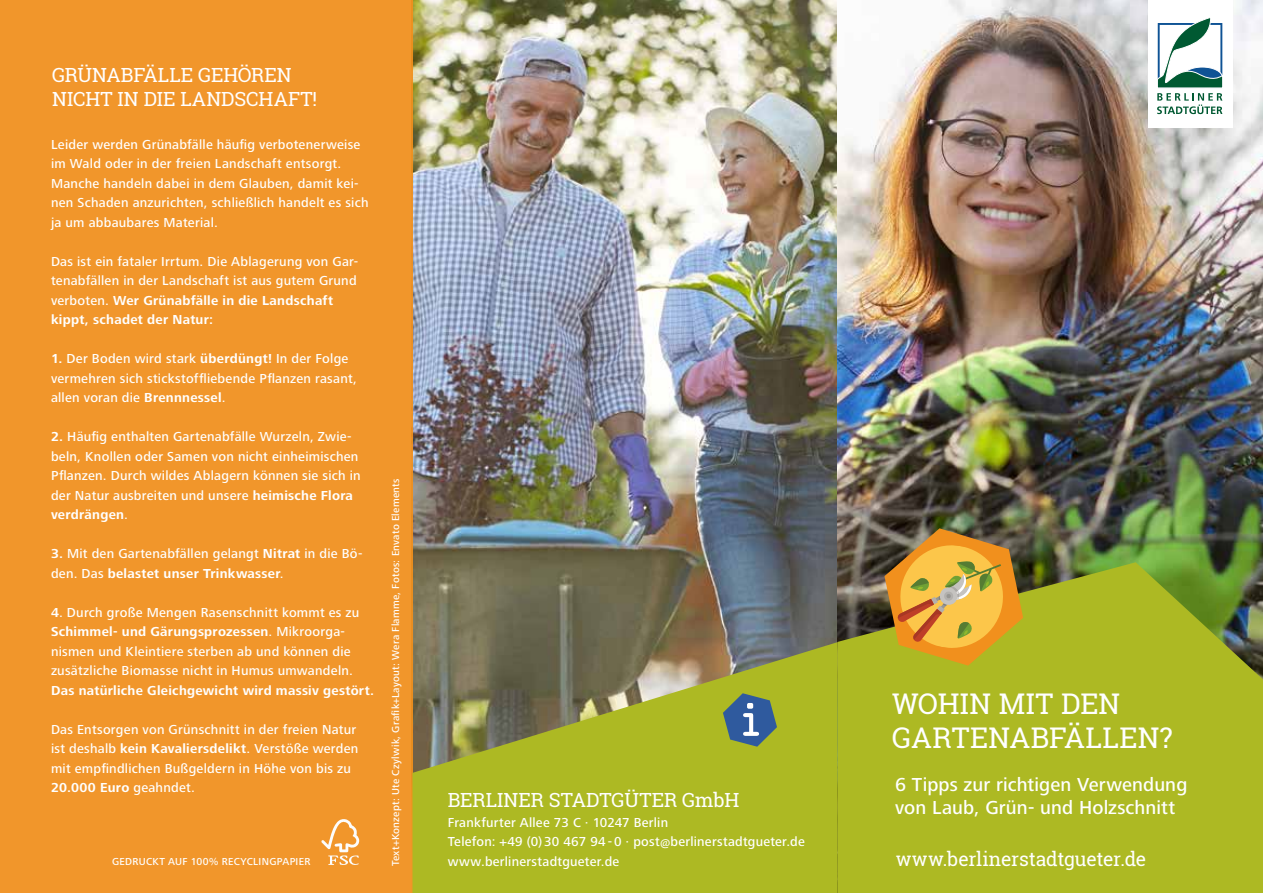
<style>
.page{position:relative;width:1263px;height:893px;background:#fff}
.page>*{position:absolute;margin:0;border:0;box-sizing:border-box;transform-origin:0 0}
.t1{font:28.5px/34.2px "Roboto Slab";color:#fff}
.t2{font:19.5px/23.4px "Roboto Slab";letter-spacing:-.005em;color:#fff}
.t3{font:500 19.5px/22.5px "Frutiger Next LT";letter-spacing:.005em;color:#fff}
.t4{font:500 13.5px/19.5px "Frutiger Next LT";letter-spacing:.02em;color:#fff}
.t5{font:700 13.5px "Frutiger Next LT";letter-spacing:.02em;color:#fff}
.t6{font:500 10.5px "Frutiger Next LT";letter-spacing:.025em;color:#fff}
.s1{font-weight:700}
</style>
<div class="page">
<img style="left:412px;top:0;width:426px;height:642px">
<img style="left:838px;top:0;width:425px;height:562px">
<svg style="left:838px;top:562px;width:425px;height:331px;background:#a4b125"></svg>
<div style="left:0;top:0;width:412px;height:893px;background:#f1962b"></div>
<div style="left:1148px;top:0;width:85px;height:128px;background:#fff"></div>
<svg style="left:1157px;top:17px;width:66px;height:97px"></svg>
<svg style="left:412px;top:642px;width:426px;height:251px;background:#a0a732"></svg>
<svg style="left:884px;top:528px;width:139px;height:138px;background:#c79b38"></svg>
<svg style="left:723px;top:693px;width:54px;height:54px;background:#63827e"></svg>
<svg style="left:321px;top:819px;width:38px;height:46px"></svg>
<h2 class="t2" style="left:52px;top:63px;width:267px">GRÜNABFÄLLE GEHÖREN<br>NICHT IN DIE LANDSCHAFT!</h2>
<p class="t4" style="left:51px;top:134px;width:319px">Leider werden Grünabfälle häufig verbotenerweise im Wald oder in der freien Landschaft entsorgt.<br>Manche handeln dabei in dem Glauben, damit kei&shy;nen Schaden anzurichten, schließlich handelt es sich ja um abbaubares Material.</p>
<p class="t4" style="left:51px;top:251px;width:309px">Das ist ein fataler Irrtum. Die Ablagerung von Gar&shy;tenabfällen in der Landschaft ist aus gutem Grund verboten. <span class="s1">Wer Grünabfälle in die Landschaft kippt, schadet der Natur:</span></p>
<p class="t4" style="left:51px;top:349px;width:307px"><span class="s1">1.</span> Der Boden wird stark <span class="s1">überdüngt!</span> In der Folge vermehren sich stickstoffliebende Pflanzen rasant, allen voran die <span class="s1">Brennnessel</span>.</p>
<p class="t4" style="left:51px;top:427px;width:311px"><span class="s1">2.</span> Häufig enthalten Gartenabfälle Wurzeln, Zwie&shy;beln, Knollen oder Samen von nicht einheimischen Pflanzen. Durch wildes Ablagern können sie sich in der Natur ausbreiten und unsere <span class="s1">heimische Flora verdrängen</span>.</p>
<p class="t4" style="left:51px;top:544px;width:313px"><span class="s1">3.</span> Mit den Gartenabfällen gelangt <span class="s1">Nitrat</span> in die Bö&shy;den. Das <span class="s1">belastet unser Trinkwasser</span>.</p>
<p class="t4" style="left:51px;top:602px;width:310px"><span class="s1">4</span>. Durch große Mengen Rasenschnitt kommt es zu <span class="s1">Schimmel- und Gärungsprozessen</span>. Mikroorga&shy;nismen und Kleintiere sterben ab und können die zusätzliche Biomasse nicht in Humus umwandeln.</p>
<p class="t5" style="left:51px;top:683px;width:325px">Das natürliche Gleichgewicht wird massiv gestört.</p>
<p class="t4" style="left:51px;top:719px;width:309px">Das Entsorgen von Grünschnitt in der freien Natur ist deshalb <span class="s1">kein Kavaliersdelikt</span>. Verstöße werden mit empfindlichen Bußgeldern in Höhe von bis zu <span class="s1">20.000 Euro</span> geahndet.</p>
<p class="t6" style="left:112px;top:855px;width:200px">GEDRUCKT AUF 100% RECYCLINGPAPIER</p>
<p class="t6" style="left:390px;top:866px;width:390px;rotate:-90deg">Text+Konzept: Ute Czylwik, Grafik+Layout: Wera Flamme, Fotos: Envato Elements</p>
<h2 class="t2" style="left:448px;top:788px;width:293px">BERLINER STADTGÜTER GmbH</h2>
<p class="t4" style="left:448px;top:812px;width:359px">Frankfurter Allee 73 C · 10247 Berlin<br>Telefon: +49 (0) 30 467 94 - 0 · post@berlinerstadtgueter.de</p>
<p class="t4" style="left:448px;top:851px;width:173px">www.berlinerstadtgueter.de</p>
<h1 class="t1" style="left:892px;top:686px;width:282px">WOHIN MIT DEN<br>GARTENABFÄLLEN?</h1>
<h2 class="t3" style="left:895px;top:773px;width:294px">6 Tipps zur richtigen Verwendung von Laub, Grün- und Holzschnitt</h2>
<h2 class="t2" style="left:896px;top:847px;width:252px">www.berlinerstadtgueter.de</h2>
</div>
